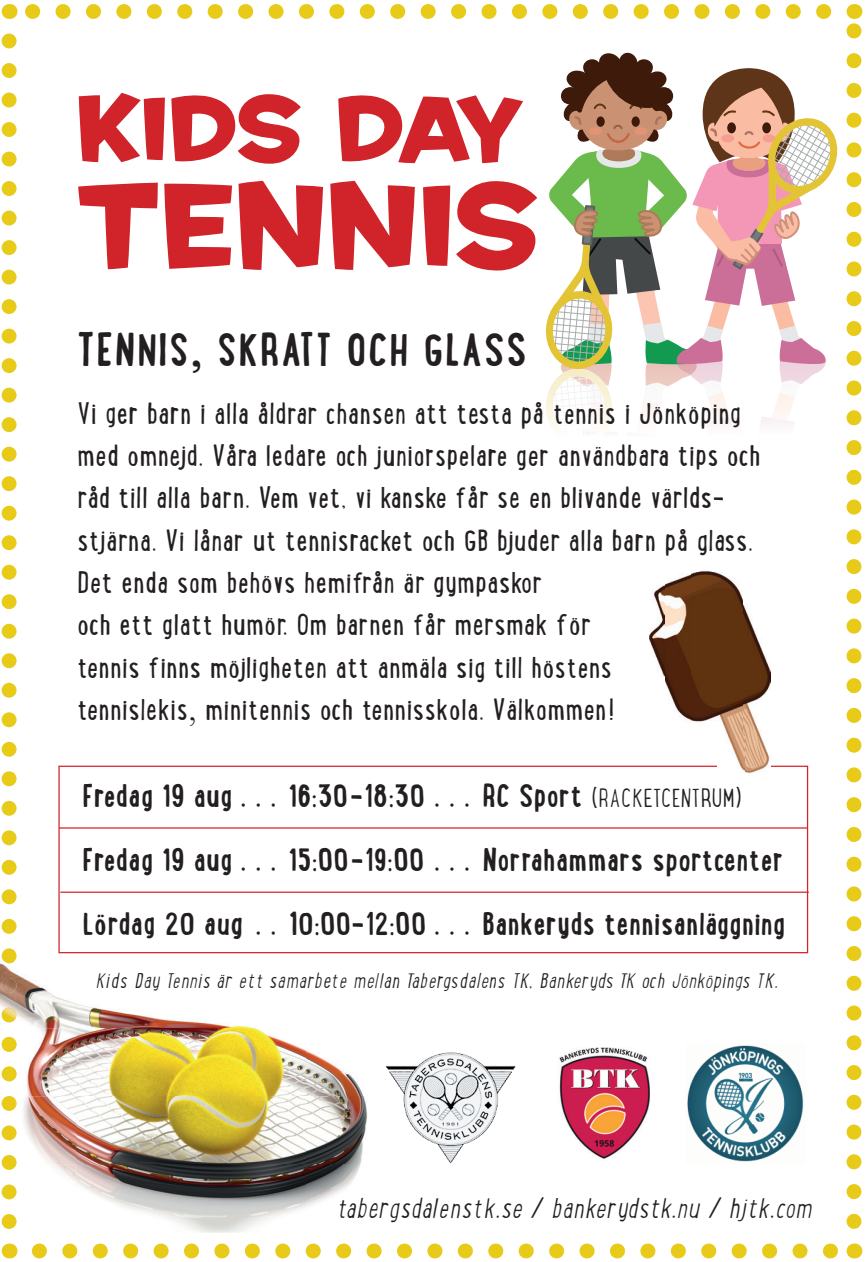
<style>
.page{position:relative;width:865px;height:1262px;background:#fff}
.page>*{position:absolute;margin:0;border:0;box-sizing:border-box;transform-origin:0 0}
.t1{font:112px "House A Rama Kingpin";color:#d1232a}
.t2{font:87px "House A Rama Kingpin";letter-spacing:-.01em;color:#d1232a}
.t3{font:700 49.75px "Lunch Box";letter-spacing:.04em;color:#231f20}
.t4{font:700 34.75px/63.8px "Lunch Box";letter-spacing:.02em;color:#231f20}
.t5{font:32.25px/42.2px "Lunch Box";letter-spacing:.02em;color:#231f20}
.t6{font:italic 300 30px "Lunch Box";color:#231f20}
.t7{font:italic 300 22.5px "Lunch Box";color:#231f20}
.s1{font-family:"Baskerville";font-size:36px}
.s2{font-family:"Baskerville"}
.s3{font-weight:300;font-size:27.5px}
</style>
<div class="page">
<svg style="left:2px;top:34px;width:15px;height:1194px"></svg>
<svg style="left:39px;top:1243px;width:799px;height:15px"></svg>
<svg style="left:846px;top:26px;width:15px;height:1195px"></svg>
<svg style="left:25px;top:4px;width:798px;height:15px"></svg>
<svg style="left:9px;top:1243px;width:1px;height:15px"></svg>
<svg style="left:854px;top:1243px;width:1px;height:15px"></svg>
<svg style="left:854px;top:4px;width:1px;height:15px"></svg>
<svg style="left:9px;top:4px;width:1px;height:15px"></svg>
<img style="left:0;top:963px;width:363px;height:133px">
<img style="left:13px;top:1096px;width:355px;height:68px">
<img style="left:76px;top:1164px;width:285px;height:68px">
<img style="left:51px;top:1164px;width:25px;height:18px">
<img style="left:2px;top:960px;width:15px;height:146px">
<div style="left:58px;top:765px;width:750px;height:188px;border:1px solid #d1232a"></div>
<hr style="left:59px;top:827px;width:748px;height:1px;background:#d1232a">
<hr style="left:60px;top:891px;width:748px;height:1px;background:#d1232a">
<img style="left:664px;top:570px;width:79px;height:165px">
<img style="left:649px;top:585px;width:15px;height:92px">
<img style="left:743px;top:604px;width:27px;height:170px">
<img style="left:717px;top:735px;width:27px;height:39px">
<svg style="left:545px;top:52px;width:293px;height:377px"></svg>
<img style="left:687px;top:1045px;width:117px;height:117px">
<img style="left:559px;top:1047px;width:91px;height:112px">
<img style="left:385px;top:1052px;width:131px;height:112px">
<h2 class="t2" style="left:76px;top:70px;width:447px">KIDS DAY</h2>
<h1 class="t1" style="left:76px;top:150px;width:464px">TENNIS</h1>
<h3 class="t3" style="left:78px;top:316px;width:450px">TENNIS<span class="s1">,</span> SKRATT OCH GLASS</h3>
<p class="t5" style="left:78px;top:390px;width:684px">Vi ger barn i alla åldrar chansen att testa på tennis i Jönköping med omnejd. Våra ledare och juniorspelare ger användbara tips och råd till alla barn. Vem vet, vi kanske får se en blivande världs&shy;stjärna. Vi lånar ut tennisracket och GB bjuder alla barn på glass.<br>Det enda som behövs hemifrån är gympaskor<br>och ett glatt humör. Om barnen får mersmak för<br>tennis finns möjligheten att anmäla sig till höstens<br>tennislekis<span class="s2">,</span> minitennis och tennisskola. Välkommen!</p>
<p class="t4" style="left:83px;top:762px;width:704px">Fredag 19 aug . . . 16:30-18:30 . . . RC Sport <span class="s3">(RACKETCENTRUM)<br></span>Fredag 19 aug . . . 15:00-19:00 . . . Norrahammars sportcenter<br>Lördag 20 aug . . 10:00-12:00 . . . Bankeryds tennisanläggning</p>
<p class="t7" style="left:96px;top:967px;width:687px">Kids Day Tennis är ett samarbete mellan Tabergsdalens TK, Bankeryds TK och Jönköpings TK.</p>
<p class="t6" style="left:337px;top:1189px;width:481px">tabergsdalenstk.se / bankerydstk.nu / hjtk.com</p>
</div>
